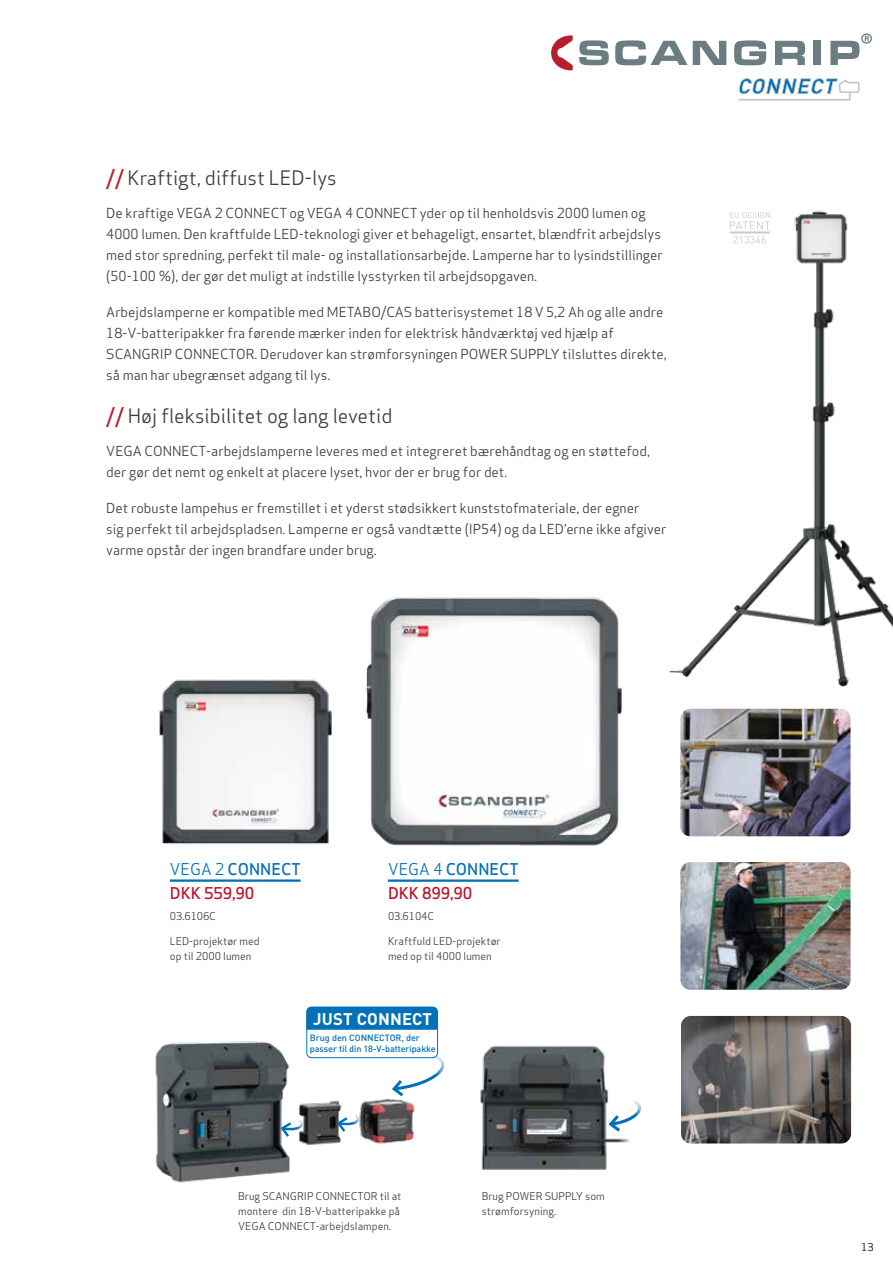
<style>
.page{position:relative;width:893px;height:1263px;background:#fff}
.page>*{position:absolute;margin:0;border:0;box-sizing:border-box;transform-origin:0 0}
.t1{font:19.5px "Apex Sans";color:#3c3c3b}
.t2{font:700 16.65px "DIN Pro";letter-spacing:.01em;color:#fff}
.t3{font:500 15.9px/24px "Apex Sans";color:#be152b}
.t4{font:13.5px/21px "Apex Sans";color:#3c3c3b}
.t5{font:10.5px/15px "Apex Sans";color:#3c3c3b}
.t6{font:10.5px "Apex Sans";color:#000}
.t7{font:500 9px/11.1px "DIN Pro";letter-spacing:-.01em;color:#0071b9}
.s1{font-weight:500;color:#b91e2b}
.s2{font-weight:400;color:#0071b9}
.s3{color:#0071b9}
</style>
<div class="page">
<img style="left:159px;top:679px;width:173px;height:165px">
<img style="left:438px;top:1029px;width:192px;height:141px">
<svg style="left:418px;top:1052px;width:28px;height:46px"></svg>
<img style="left:365px;top:597px;width:258px;height:249px">
<img style="left:680px;top:862px;width:170px;height:128px">
<img style="left:680px;top:709px;width:170px;height:127px">
<svg style="left:551px;top:35px;width:22px;height:35px"></svg>
<svg style="left:579px;top:40px;width:30px;height:25px"></svg>
<svg style="left:615px;top:40px;width:72px;height:25px"></svg>
<svg style="left:693px;top:41px;width:33px;height:24px"></svg>
<svg style="left:734px;top:40px;width:32px;height:25px"></svg>
<svg style="left:775px;top:41px;width:30px;height:24px"></svg>
<div style="left:813px;top:41px;width:8px;height:24px;background:#6b7d81"></div>
<svg style="left:830px;top:33px;width:42px;height:32px"></svg>
<svg style="left:738px;top:78px;width:122px;height:23px"></svg>
<img style="left:669px;top:210px;width:224px;height:477px">
<svg style="left:681px;top:1015px;width:168px;height:129px;background:#6f6b6a"></svg>
<img style="left:155px;top:1041px;width:263px;height:142px">
<svg style="left:279px;top:1113px;width:40px;height:26px"></svg>
<svg style="left:606px;top:1098px;width:36px;height:36px"></svg>
<svg style="left:335px;top:1111px;width:24px;height:23px"></svg>
<div style="left:307px;top:1007px;width:131px;height:51px;background:#fff;border-radius:5px"></div>
<div style="left:306px;top:1007px;width:132px;height:51px;border:1px solid #0071b9;border-radius:5px"></div>
<div style="left:306px;top:1007px;width:132px;height:23px;background:#0071b9"></div>
<hr style="left:388px;top:879px;width:131px;height:3px;background:#0071b9">
<hr style="left:170px;top:879px;width:131px;height:3px;background:#0071b9">
<h1 class="t1" style="left:106px;top:162px;width:232px"><span class="s1">//</span> Kraftigt, diffust LED-lys</h1>
<p class="t4" style="left:106px;top:201px;width:558px">De kraftige VEGA 2 CONNECT og VEGA 4 CONNECT yder op til henholdsvis 2000 lumen og 4000 lumen. Den kraftfulde LED-teknologi giver et behageligt, ensartet, blændfrit arbejdslys med stor spredning, perfekt til male- og installationsarbejde. Lamperne har to lysindstillinger (50-100 %), der gør det muligt at indstille lysstyrken til arbejdsopgaven.</p>
<p class="t4" style="left:106px;top:300px;width:562px">Arbejdslamperne er kompatible med METABO/CAS batterisystemet 18 V 5,2 Ah og alle andre 18-V-batteripakker fra førende mærker inden for elektrisk håndværktøj ved hjælp af SCANGRIP CONNECTOR. Derudover kan strømforsyningen POWER SUPPLY tilsluttes direkte, så man har ubegrænset adgang til lys.</p>
<h1 class="t1" style="left:106px;top:400px;width:288px"><span class="s1">//</span> Høj fleksibilitet og lang levetid</h1>
<p class="t4" style="left:106px;top:439px;width:545px">VEGA CONNECT-arbejdslamperne leveres med et integreret bærehåndtag og en støttefod, der gør det nemt og enkelt at placere lyset, hvor der er brug for det.</p>
<p class="t4" style="left:106px;top:496px;width:562px">Det robuste lampehus er fremstillet i et yderst stødsikkert kunststofmateriale, der egner<br>sig perfekt til arbejdspladsen. Lamperne er også vandtætte (IP54) og da LED’erne ikke afgiver varme opstår der ingen brandfare under brug.</p>
<p class="t3" style="left:170px;top:855px;width:132px"><span class="s2">VEGA 2</span> <span class="s3">CONNECT<br></span>DKK 559,90</p>
<p class="t5" style="left:170px;top:907px;width:48px">03.6106C</p>
<p class="t5" style="left:170px;top:932px;width:91px">LED-projektør med op til 2000 lumen</p>
<p class="t3" style="left:388px;top:855px;width:132px"><span class="s2">VEGA 4</span> <span class="s3">CONNECT<br></span>DKK 899,90</p>
<p class="t5" style="left:388px;top:907px;width:48px">03.6104C</p>
<p class="t5" style="left:388px;top:932px;width:114px">Kraftfuld LED-projektør med op til 4000 lumen</p>
<p class="t2" style="left:313px;top:1005px;width:121px">JUST CONNECT</p>
<p class="t7" style="left:310px;top:1031px;width:127px">Brug den CONNECTOR, der passer til din 18-V-batteripakke</p>
<p class="t5" style="left:238px;top:1188px;width:165px">Brug SCANGRIP CONNECTOR til at montere din 18-V-batteripakke på<br>VEGA CONNECT-arbejdslampen.</p>
<p class="t5" style="left:482px;top:1187px;width:125px">Brug POWER SUPPLY som strømforsyning.</p>
<p class="t6" style="left:861px;top:1238px;width:14px">13</p>
</div>
